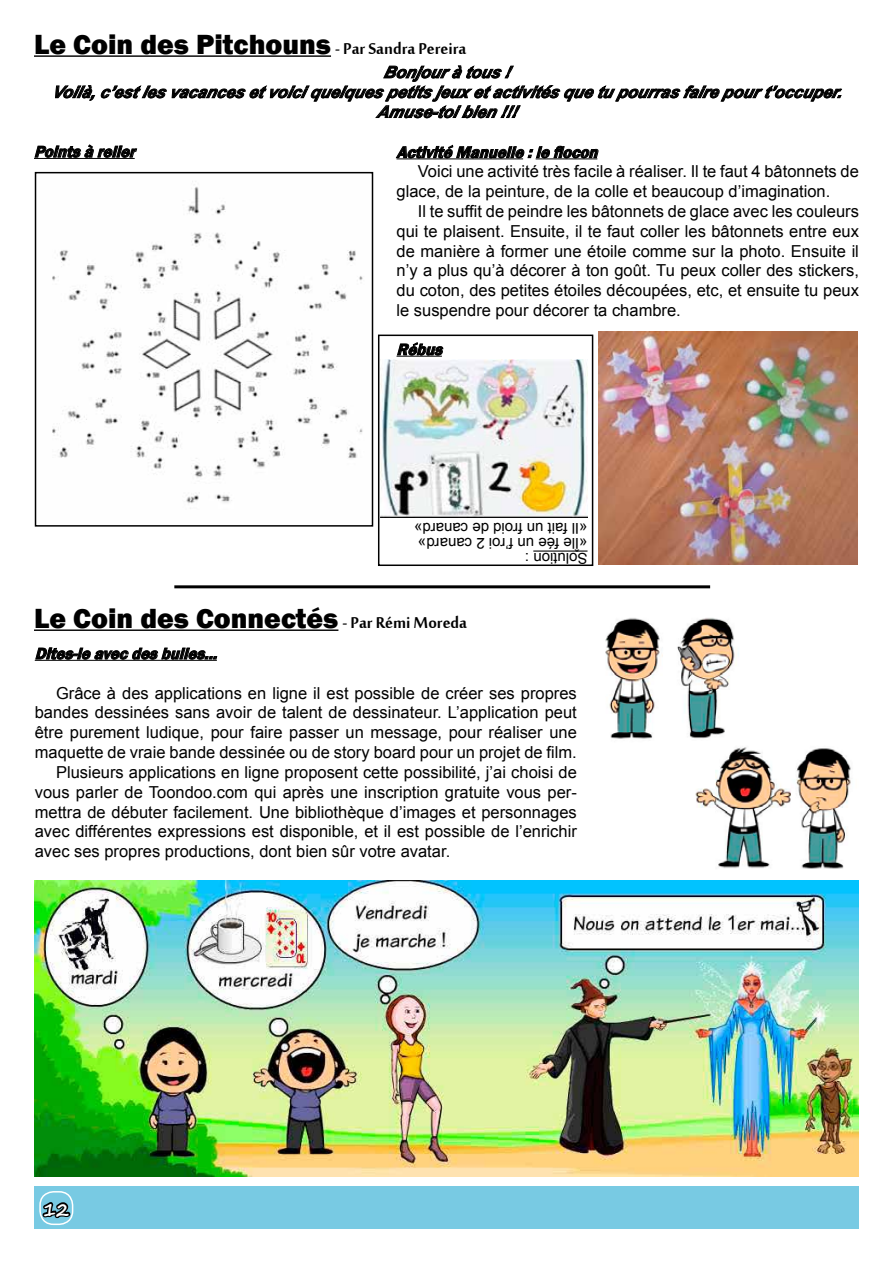
<style>
.page{position:relative;width:893px;height:1263px;background:#fff}
.page>*{position:absolute;margin:0;border:0;box-sizing:border-box;transform-origin:0 0}
.t1{font:800 28.5px "Franklin Gothic";color:#000}
.t2{font:700 18px "Segoe Print";color:#fff}
.t3{font:16.5px/19.8px "Arial";color:#000}
.t4{font:italic 700 16.5px/19.8px "Arial";color:#000;text-align:center}
.t5{font:italic 600 16.5px "Franklin Gothic";color:#000}
.t6{font:15px/15px "Arial";color:#000}
.s1{font-family:"Mool Boran";font-weight:400;font-size:24px}
</style>
<div class="page">
<div style="left:34px;top:1186px;width:825px;height:43px;background:#78cae3"></div>
<svg style="left:42px;top:1200px;width:31px;height:23px"></svg>
<div style="left:39px;top:1191px;width:34px;height:34px;border:2px solid #fff;border-radius:14px"></div>
<hr style="left:34px;top:55px;width:297px;height:2px;background:#000">
<hr style="left:34px;top:158px;width:101px;height:1px;background:#000">
<svg style="left:34px;top:144px;width:103px;height:14px"></svg>
<svg style="left:55px;top:65px;width:787px;height:53px"></svg>
<img style="left:52px;top:181px;width:311px;height:328px">
<div style="left:35px;top:172px;width:338px;height:355px;border:2px solid #000"></div>
<img style="left:598px;top:332px;width:259px;height:233px">
<img style="left:381px;top:360px;width:206px;height:158px">
<svg style="left:396px;top:145px;width:203px;height:14px"></svg>
<hr style="left:35px;top:660px;width:182px;height:1px;background:#000">
<svg style="left:35px;top:647px;width:182px;height:13px"></svg>
<hr style="left:396px;top:356px;width:46px;height:1px;background:#000">
<svg style="left:397px;top:342px;width:47px;height:14px"></svg>
<hr style="left:533px;top:550px;width:54px;height:2px;background:#000">
<div style="left:378px;top:335px;width:215px;height:231px;border:2px solid #000"></div>
<hr style="left:34px;top:629px;width:304px;height:2px;background:#000">
<hr style="left:174px;top:585px;width:536px;height:3px;background:#000">
<img style="left:605px;top:618px;width:134px;height:121px">
<img style="left:695px;top:747px;width:156px;height:122px">
<img style="left:35px;top:881px;width:824px;height:296px">
<h1 class="t1" style="left:34px;top:26px;width:434px">Le Coin des Pitchouns <span class="s1">- Par Sandra Pereira</span></h1>
<p class="t4" style="left:52px;top:63px;width:798px">Bonjouràtous!<br>Voilà,c’estlesvacancesetvoiciquelquespetitsjeuxetactivitésquetupourrasfairepourt’occuper.<br>Amuse-toibien!!!</p>
<p class="t5" style="left:396px;top:142px;width:208px">ActivitéManuelle:leflocon</p>
<p class="t3" style="left:396px;top:162px;width:464px;text-indent:21px">Voici une activité très facile à réaliser. Il te faut 4 bâtonnets de glace, de la peinture, de la colle et beaucoup d’imagination.</p>
<p class="t3" style="left:396px;top:202px;width:464px;text-align:justify;text-indent:21px">Il te suffit de peindre les bâtonnets de glace avec les couleurs qui te plaisent. Ensuite, il te faut coller les bâtonnets entre eux de manière à former une étoile comme sur la photo. Ensuite il n’y a plus qu’à décorer à ton goût. Tu peux coller des stickers, du coton, des petites étoiles découpées, etc, et ensuite tu peux le suspendre pour décorer ta chambre.</p>
<p class="t5" style="left:34px;top:142px;width:108px">Pointsàrelier</p>
<p class="t5" style="left:396px;top:339px;width:52px">Rébus</p>
<p class="t6" style="left:587px;top:565px;width:175px;rotate:-180deg">Solution :<br>«Île fée un f’roi 2 canard» «Il fait un froid de canard»</p>
<h1 class="t1" style="left:34px;top:600px;width:435px">Le Coin des Connectés <span class="s1">- Par Rémi Moreda</span></h1>
<p class="t5" style="left:35px;top:643px;width:189px">Dites-leavecdesbulles...</p>
<p class="t3" style="left:56px;top:683px;width:522px">Grâce à des applications en ligne il est possible de créer ses propres</p>
<p class="t3" style="left:35px;top:703px;width:544px">bandes dessinées sans avoir de talent de dessinateur. L’application peut</p>
<p class="t3" style="left:35px;top:723px;width:544px">être purement ludique, pour faire passer un message, pour réaliser une</p>
<p class="t3" style="left:35px;top:742px;width:544px">maquette de vraie bande dessinée ou de story board pour un projet de film.</p>
<p class="t3" style="left:56px;top:762px;width:522px">Plusieurs applications en ligne proposent cette possibilité, j’ai choisi de</p>
<p class="t3" style="left:35px;top:782px;width:544px">vous parler de Toondoo.com qui après une inscription gratuite vous per-</p>
<p class="t3" style="left:35px;top:802px;width:544px">mettra de débuter facilement. Une bibliothèque d’images et personnages</p>
<p class="t3" style="left:35px;top:822px;width:544px">avec différentes expressions est disponible, et il est possible de l’enrichir</p>
<p class="t3" style="left:35px;top:841px;width:417px">avec ses propres productions, dont bien sûr votre avatar.</p>
<p class="t2" style="left:43px;top:1193px;width:28px">12</p>
</div>
